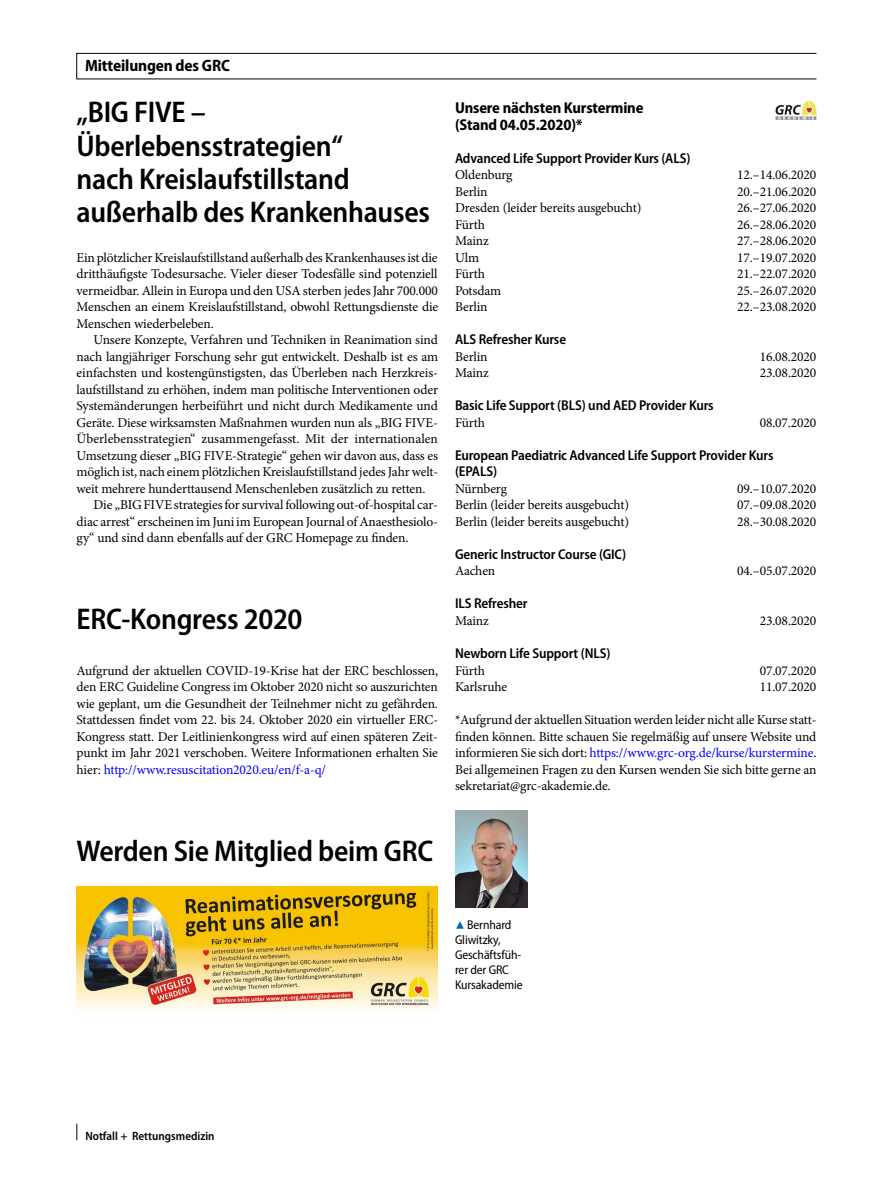
<style>
.page{position:relative;width:893px;height:1187px;background:#fff}
.page>*{position:absolute;margin:0;border:0;box-sizing:border-box;transform-origin:0 0}
.t1{font:600 semi-condensed 30px/33px "Myriad Pro";letter-spacing:-.01em;color:#000}
.t2{font:700 semi-condensed 16.5px "Myriad Pro";letter-spacing:-.01em;color:#000}
.t3{font:700 semi-condensed 15.75px/16.5px "Myriad Pro";letter-spacing:-.01em;color:#000}
.t4{font:600 semi-condensed 14.25px/16.5px "Myriad Pro";letter-spacing:-.01em;color:#000}
.t5{font:13.5px/16.5px "Minion Pro";letter-spacing:-.01em;color:#000;text-align:justify}
.t6{font:semi-condensed 12.75px/15px "Myriad Pro";letter-spacing:-.01em;color:#000}
.t7{font:600 semi-condensed 12px "Myriad Pro";color:#000}
.s1{color:#00f}
.s2{font-family:"Blik Buttons";font-stretch:normal;color:#0067af}
</style>
<div class="page">
<svg style="left:77px;top:1123px;width:1px;height:17px"></svg>
<div style="left:77px;top:53px;width:740px;height:26px;border:1px solid #000"></div>
<img style="left:455px;top:810px;width:72px;height:97px">
<img style="left:775px;top:100px;width:41px;height:20px">
<img style="left:77px;top:886px;width:361px;height:124px">
<p class="t2" style="left:85px;top:56px;width:146px">Mitteilungen des GRC</p>
<h1 class="t1" style="left:77px;top:96px;width:355px">„BIG FIVE –<br>Überlebensstrategien“<br>nach Kreislaufstillstand außerhalb des Krankenhauses</h1>
<p class="t5" style="left:77px;top:249px;width:363px">Ein plötzlicher Kreislaufstillstand außerhalb des Krankenhauses ist die dritthäufigste Todesursache. Vieler dieser Todesfälle sind potenziell vermeidbar. Allein in Europa und den USA sterben jedes Jahr 700.000<br>Menschen an einem Kreislaufstillstand, obwohl Rettungsdienste die Menschen wiederbeleben.</p>
<p class="t5" style="left:94px;top:332px;width:346px">Unsere Konzepte, Verfahren und Techniken in Reanimation sind</p>
<p class="t5" style="left:77px;top:348px;width:363px">nach langjähriger Forschung sehr gut entwickelt. Deshalb ist es am</p>
<p class="t5" style="left:77px;top:365px;width:363px">einfachsten und kostengünstigsten, das Überleben nach Herzkreis-</p>
<p class="t5" style="left:77px;top:381px;width:363px">laufstillstand zu erhöhen, indem man politische Interventionen oder</p>
<p class="t5" style="left:77px;top:398px;width:363px">Systemänderungen herbeiführt und nicht durch Medikamente und</p>
<p class="t5" style="left:77px;top:414px;width:363px">Geräte. Diese wirksamsten Maßnahmen wurden nun als „BIG FIVE-</p>
<p class="t5" style="left:77px;top:431px;width:363px">Überlebensstrategien“ zusammengefasst. Mit der internationalen</p>
<p class="t5" style="left:77px;top:447px;width:363px">Umsetzung dieser „BIG FIVE-Strategie“ gehen wir davon aus, dass es</p>
<p class="t5" style="left:77px;top:464px;width:363px">möglich ist, nach einem plötzlichen Kreislaufstillstand jedes Jahr welt-</p>
<p class="t5" style="left:77px;top:480px;width:350px">weit mehrere hunderttausend Menschenleben zusätzlich zu retten.</p>
<p class="t5" style="left:94px;top:497px;width:346px">Die „BIG FIVE strategies for survival following out-of-hospital car-</p>
<p class="t5" style="left:77px;top:513px;width:363px">diac arrest“ erscheinen im Juni im European Journal of Anaesthesiolo-</p>
<p class="t5" style="left:77px;top:530px;width:334px">gy“ und sind dann ebenfalls auf der GRC Homepage zu finden.</p>
<h1 class="t1" style="left:77px;top:603px;width:228px">ERC-Kongress 2020</h1>
<p class="t5" style="left:77px;top:662px;width:363px">Aufgrund der aktuellen COVID-19-Krise hat der ERC beschlossen, den ERC Guideline Congress im Oktober 2020 nicht so auszurichten wie geplant, um die Gesundheit der Teilnehmer nicht zu gefährden.<br>Stattdessen findet vom 22. bis 24. Oktober 2020 ein virtueller ERC-Kongress statt. Der Leitlinienkongress wird auf einen späteren Zeit&shy;punkt im Jahr 2021 verschoben. Weitere Informationen erhalten Sie hier: <span class="s1">http://www.resuscitation2020.eu/en/f-a-q/</span></p>
<p class="t3" style="left:455px;top:100px;width:190px">Unsere nächsten Kurstermine (Stand 04.05.2020)*</p>
<p class="t4" style="left:455px;top:150px;width:237px">Advanced Life Support Provider Kurs (ALS)</p>
<p class="t5" style="left:455px;top:167px;width:59px">Oldenburg</p>
<p class="t5" style="left:737px;top:167px;width:81px">12.–14.06.2020</p>
<p class="t5" style="left:455px;top:183px;width:34px">Berlin</p>
<p class="t5" style="left:737px;top:183px;width:81px">20.–21.06.2020</p>
<p class="t5" style="left:455px;top:200px;width:188px">Dresden (leider bereits ausgebucht)</p>
<p class="t5" style="left:737px;top:200px;width:81px">26.–27.06.2020</p>
<p class="t5" style="left:455px;top:216px;width:32px">Fürth</p>
<p class="t5" style="left:737px;top:216px;width:81px">26.–28.06.2020</p>
<p class="t5" style="left:455px;top:233px;width:35px">Mainz</p>
<p class="t5" style="left:737px;top:233px;width:81px">27.–28.06.2020</p>
<p class="t5" style="left:455px;top:249px;width:26px">Ulm</p>
<p class="t5" style="left:737px;top:249px;width:81px">17.–19.07.2020</p>
<p class="t5" style="left:455px;top:266px;width:32px">Fürth</p>
<p class="t5" style="left:737px;top:266px;width:81px">21.–22.07.2020</p>
<p class="t5" style="left:455px;top:282px;width:48px">Potsdam</p>
<p class="t5" style="left:737px;top:282px;width:81px">25.–26.07.2020</p>
<p class="t5" style="left:455px;top:299px;width:34px">Berlin</p>
<p class="t5" style="left:737px;top:299px;width:81px">22.–23.08.2020</p>
<p class="t4" style="left:455px;top:331px;width:113px">ALS Refresher Kurse</p>
<p class="t5" style="left:455px;top:348px;width:34px">Berlin</p>
<p class="t5" style="left:760px;top:348px;width:58px">16.08.2020</p>
<p class="t5" style="left:455px;top:365px;width:35px">Mainz</p>
<p class="t5" style="left:760px;top:365px;width:58px">23.08.2020</p>
<p class="t4" style="left:455px;top:397px;width:260px">Basic Life Support (BLS) und AED Provider Kurs</p>
<p class="t5" style="left:455px;top:414px;width:32px">Fürth</p>
<p class="t5" style="left:760px;top:414px;width:58px">08.07.2020</p>
<p class="t4" style="left:455px;top:447px;width:320px">European Paediatric Advanced Life Support Provider Kurs (EPALS)</p>
<p class="t5" style="left:455px;top:480px;width:54px">Nürnberg</p>
<p class="t5" style="left:737px;top:480px;width:81px">09.–10.07.2020</p>
<p class="t5" style="left:455px;top:497px;width:176px">Berlin (leider bereits ausgebucht)</p>
<p class="t5" style="left:737px;top:497px;width:81px">07.–09.08.2020</p>
<p class="t5" style="left:455px;top:513px;width:176px">Berlin (leider bereits ausgebucht)</p>
<p class="t5" style="left:737px;top:513px;width:81px">28.–30.08.2020</p>
<p class="t4" style="left:455px;top:546px;width:173px">Generic Instructor Course (GIC)</p>
<p class="t5" style="left:455px;top:563px;width:42px">Aachen</p>
<p class="t5" style="left:737px;top:563px;width:81px">04.–05.07.2020</p>
<p class="t4" style="left:455px;top:595px;width:74px">ILS Refresher</p>
<p class="t5" style="left:455px;top:612px;width:35px">Mainz</p>
<p class="t5" style="left:760px;top:612px;width:58px">23.08.2020</p>
<p class="t4" style="left:455px;top:645px;width:157px">Newborn Life Support (NLS)</p>
<p class="t5" style="left:455px;top:662px;width:32px">Fürth</p>
<p class="t5" style="left:760px;top:662px;width:58px">07.07.2020</p>
<p class="t5" style="left:455px;top:678px;width:54px">Karlsruhe</p>
<p class="t5" style="left:760px;top:678px;width:58px">11.07.2020</p>
<p class="t5" style="left:455px;top:711px;width:363px">*Aufgrund der aktuellen Situation werden leider nicht alle Kurse statt&shy;finden können. Bitte schauen Sie regelmäßig auf unsere Website und informieren Sie sich dort: <span class="s1">https://www.grc-org.de/kurse/kurstermine</span>.<br>Bei allgemeinen Fragen zu den Kursen wenden Sie sich bitte gerne an sekretariat@grc-akademie.de.</p>
<h1 class="t1" style="left:77px;top:834px;width:358px">Werden Sie Mitglied beim GRC</h1>
<p class="t6" style="left:455px;top:917px;width:69px"><span class="s2">8</span> Bernhard<br>Gliwitzky,<br>Geschäftsfüh&shy;rer der GRC<br>Kursakademie</p>
<p class="t7" style="left:85px;top:1129px;width:131px">Notfall + Rettungsmedizin</p>
</div>
